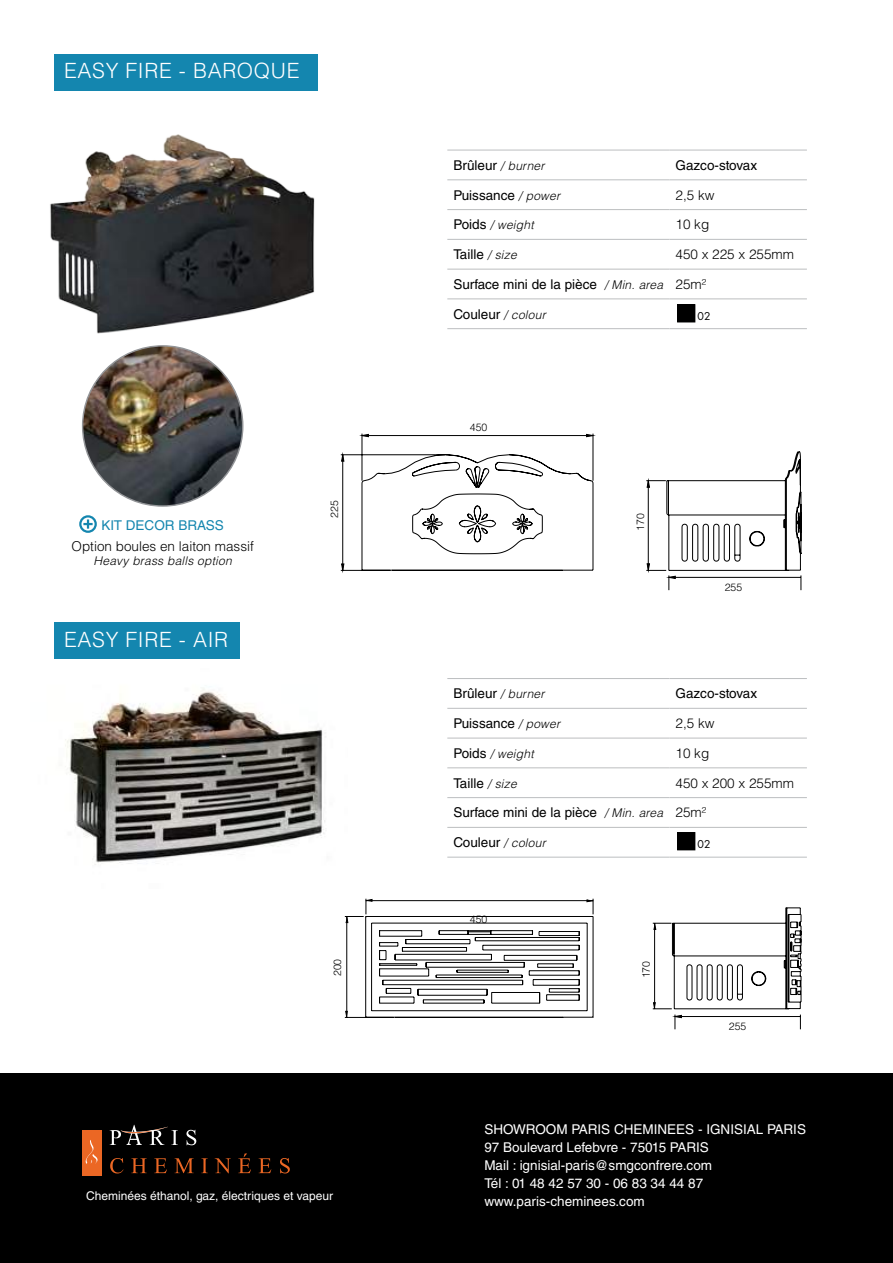
<style>
.page{position:relative;width:893px;height:1263px;background:#fff}
.page>*{position:absolute;margin:0;border:0;box-sizing:border-box;transform-origin:0 0}
.t1{font:300 21px "Helvetica LT Std";color:#fff}
.t2{font:13.5px "Helvetica LT Std";color:#000}
.t3{font:13.5px/18px "Helvetica LT Std";color:#fff}
.t4{font:300 13.5px "Helvetica LT Std";color:#000}
.t5{font:13.5px "Helvetica LT Std";color:#1486af}
.t6{font:italic 300 12px "Helvetica LT Std";letter-spacing:.02em;color:#000}
.t7{font:12px "Helvetica LT Std";color:#fff}
.t8{font:300 10.5px "Helvetica LT Std";color:#000}
.t9{font:10.5px "Futura Std";color:#000}
.s1{font-weight:300;font-style:italic;font-size:12px}
.s2{font-weight:400;font-style:normal;font-size:13.5px}
.s3{font-weight:300}
</style>
<div class="page">
<img style="left:50px;top:134px;width:265px;height:244px">
<img style="left:65px;top:689px;width:261px;height:176px">
<img style="left:83px;top:346px;width:160px;height:160px;border-radius:80px">
<hr style="left:447px;top:150px;width:222px;height:1px;background:#bcbec0">
<hr style="left:669px;top:150px;width:138px;height:1px;background:#bcbec0">
<hr style="left:447px;top:179px;width:222px;height:1px;background:#bcbec0">
<hr style="left:669px;top:179px;width:138px;height:1px;background:#bcbec0">
<hr style="left:447px;top:209px;width:222px;height:1px;background:#bcbec0">
<hr style="left:669px;top:209px;width:138px;height:1px;background:#bcbec0">
<hr style="left:447px;top:239px;width:222px;height:1px;background:#bcbec0">
<hr style="left:669px;top:239px;width:138px;height:1px;background:#bcbec0">
<hr style="left:447px;top:269px;width:222px;height:1px;background:#bcbec0">
<hr style="left:669px;top:269px;width:138px;height:1px;background:#bcbec0">
<hr style="left:447px;top:298px;width:222px;height:1px;background:#bcbec0">
<hr style="left:669px;top:298px;width:138px;height:1px;background:#bcbec0">
<hr style="left:447px;top:328px;width:222px;height:1px;background:#bcbec0">
<hr style="left:669px;top:328px;width:138px;height:1px;background:#bcbec0">
<hr style="left:447px;top:678px;width:222px;height:1px;background:#bcbec0">
<hr style="left:669px;top:678px;width:138px;height:1px;background:#bcbec0">
<hr style="left:447px;top:708px;width:222px;height:1px;background:#bcbec0">
<hr style="left:669px;top:708px;width:138px;height:1px;background:#bcbec0">
<hr style="left:447px;top:738px;width:222px;height:1px;background:#bcbec0">
<hr style="left:669px;top:738px;width:138px;height:1px;background:#bcbec0">
<hr style="left:447px;top:767px;width:222px;height:1px;background:#bcbec0">
<hr style="left:669px;top:767px;width:138px;height:1px;background:#bcbec0">
<hr style="left:447px;top:797px;width:222px;height:1px;background:#bcbec0">
<hr style="left:669px;top:797px;width:138px;height:1px;background:#bcbec0">
<hr style="left:447px;top:827px;width:222px;height:1px;background:#bcbec0">
<hr style="left:669px;top:827px;width:138px;height:1px;background:#bcbec0">
<hr style="left:447px;top:857px;width:222px;height:1px;background:#bcbec0">
<hr style="left:669px;top:857px;width:138px;height:1px;background:#bcbec0">
<div style="left:678px;top:305px;width:17px;height:17px;background:#000"></div>
<div style="left:677px;top:304px;width:18px;height:18px;border:1px solid #000"></div>
<div style="left:678px;top:832px;width:17px;height:18px;background:#000"></div>
<div style="left:677px;top:832px;width:18px;height:18px;border:1px solid #000"></div>
<div style="left:54px;top:54px;width:264px;height:36px;background:#1486af"></div>
<div style="left:54px;top:622px;width:186px;height:37px;background:#1486af"></div>
<svg style="left:344px;top:899px;width:250px;height:119px"></svg>
<svg style="left:340px;top:433px;width:253px;height:138px"></svg>
<div style="left:79px;top:515px;width:18px;height:18px;border:2px solid #1486af;border-radius:50%"></div>
<svg style="left:83px;top:519px;width:10px;height:10px"></svg>
<svg style="left:646px;top:451px;width:156px;height:139px"></svg>
<svg style="left:652px;top:907px;width:149px;height:122px"></svg>
<div style="left:0;top:1074px;width:893px;height:189px;background:#000"></div>
<div style="left:82px;top:1131px;width:19px;height:45px;background:#eb6724"></div>
<svg style="left:110px;top:1125px;width:68px;height:20px"></svg>
<svg style="left:186px;top:1130px;width:10px;height:15px"></svg>
<svg style="left:110px;top:1158px;width:14px;height:15px"></svg>
<svg style="left:131px;top:1158px;width:16px;height:15px"></svg>
<svg style="left:154px;top:1158px;width:13px;height:15px"></svg>
<svg style="left:175px;top:1158px;width:19px;height:15px"></svg>
<svg style="left:201px;top:1158px;width:7px;height:15px"></svg>
<svg style="left:215px;top:1158px;width:16px;height:15px"></svg>
<svg style="left:238px;top:1153px;width:13px;height:20px"></svg>
<svg style="left:259px;top:1158px;width:12px;height:15px"></svg>
<svg style="left:280px;top:1158px;width:10px;height:15px"></svg>
<svg style="left:86px;top:1140px;width:12px;height:24px"></svg>
<h1 class="t1" style="left:64px;top:58px;width:14px">eas</h1>
<h1 class="t1" style="left:106px;top:58px;width:24px">y fire</h1>
<h1 class="t1" style="left:179px;top:58px;width:106px">- baroque</h1>
<p class="t5" style="left:101px;top:517px;width:45px">KIT DECO</p>
<p class="t5" style="left:165px;top:517px;width:51px">R BRASS</p>
<p class="t4" style="left:72px;top:538px;width:184px">Option boules en laiton massif</p>
<p class="t6" style="left:94px;top:553px;width:140px">Heavy brass balls option</p>
<h1 class="t1" style="left:64px;top:626px;width:14px">eas</h1>
<h1 class="t1" style="left:106px;top:626px;width:24px">y fire</h1>
<h1 class="t1" style="left:179px;top:626px;width:19px">- air</h1>
<p class="t8" style="left:328px;top:518px;width:19px;rotate:-90deg">225</p>
<p class="t8" style="left:331px;top:976px;width:19px;rotate:-90deg">200</p>
<p class="t7" style="left:86px;top:1189px;width:249px">Cheminées éthanol, gaz, électriques et vapeur</p>
<p class="t2" style="left:453px;top:157px;width:93px">Brûleur <span class="s1">/ burner</span></p>
<p class="t2" style="left:675px;top:157px;width:83px">Gazco-stovax</p>
<p class="t2" style="left:453px;top:187px;width:108px">Puissance <span class="s1">/ power</span></p>
<p class="t4" style="left:675px;top:186px;width:41px">2,5 kw</p>
<p class="t6" style="left:453px;top:218px;width:82px"><span class="s2">Poids</span> / weight</p>
<p class="t4" style="left:675px;top:216px;width:35px">10 kg</p>
<p class="t2" style="left:453px;top:246px;width:65px">Taille <span class="s1">/ size</span></p>
<p class="t4" style="left:675px;top:246px;width:120px">450 x 225 x 255mm</p>
<p class="t2" style="left:453px;top:276px;width:254px">Surface mini de la pièce <span class="s1">/ Min. area</span> <span class="s3">25m²</span></p>
<p class="t2" style="left:453px;top:306px;width:94px">Couleur <span class="s1">/ colour</span></p>
<p class="t9" style="left:698px;top:309px;width:14px">02</p>
<p class="t8" style="left:470px;top:421px;width:19px">450</p>
<p class="t8" style="left:634px;top:531px;width:19px;rotate:-90deg">170</p>
<p class="t8" style="left:725px;top:581px;width:19px">255</p>
<p class="t2" style="left:453px;top:686px;width:93px">Brûleur <span class="s1">/ burner</span></p>
<p class="t2" style="left:675px;top:686px;width:83px">Gazco-stovax</p>
<p class="t2" style="left:453px;top:715px;width:108px">Puissance <span class="s1">/ power</span></p>
<p class="t4" style="left:675px;top:715px;width:41px">2,5 kw</p>
<p class="t6" style="left:453px;top:746px;width:82px"><span class="s2">Poids</span> / weight</p>
<p class="t4" style="left:675px;top:745px;width:35px">10 kg</p>
<p class="t2" style="left:453px;top:775px;width:65px">Taille <span class="s1">/ size</span></p>
<p class="t4" style="left:675px;top:774px;width:120px">450 x 200 x 255mm</p>
<p class="t2" style="left:453px;top:805px;width:254px">Surface mini de la pièce <span class="s1">/ Min. area</span> <span class="s3">25m²</span></p>
<p class="t2" style="left:453px;top:834px;width:94px">Couleur <span class="s1">/ colour</span></p>
<p class="t9" style="left:698px;top:837px;width:14px">02</p>
<p class="t8" style="left:470px;top:913px;width:19px">450</p>
<p class="t8" style="left:639px;top:978px;width:19px;rotate:-90deg">170</p>
<p class="t8" style="left:729px;top:1020px;width:19px">255</p>
<p class="t3" style="left:484px;top:1121px;width:11px">SHO</p>
<p class="t3" style="left:513px;top:1121px;width:34px">WROOM</p>
<p class="t3" style="left:571px;top:1121px;width:53px">PARIS CHEMINEES</p>
<p class="t3" style="left:698px;top:1121px;width:16px">- IGNISI</p>
<p class="t3" style="left:747px;top:1121px;width:53px">AL PARIS</p>
<p class="t3" style="left:484px;top:1139px;width:229px">97 Boulevard Lefebvre - 75015 PARIS Mail : ignisial-paris@smgconfrere.com Tél : 01 48 42 57 30 - 06 83 34 44 87 www.paris-cheminees.com</p>
</div>
